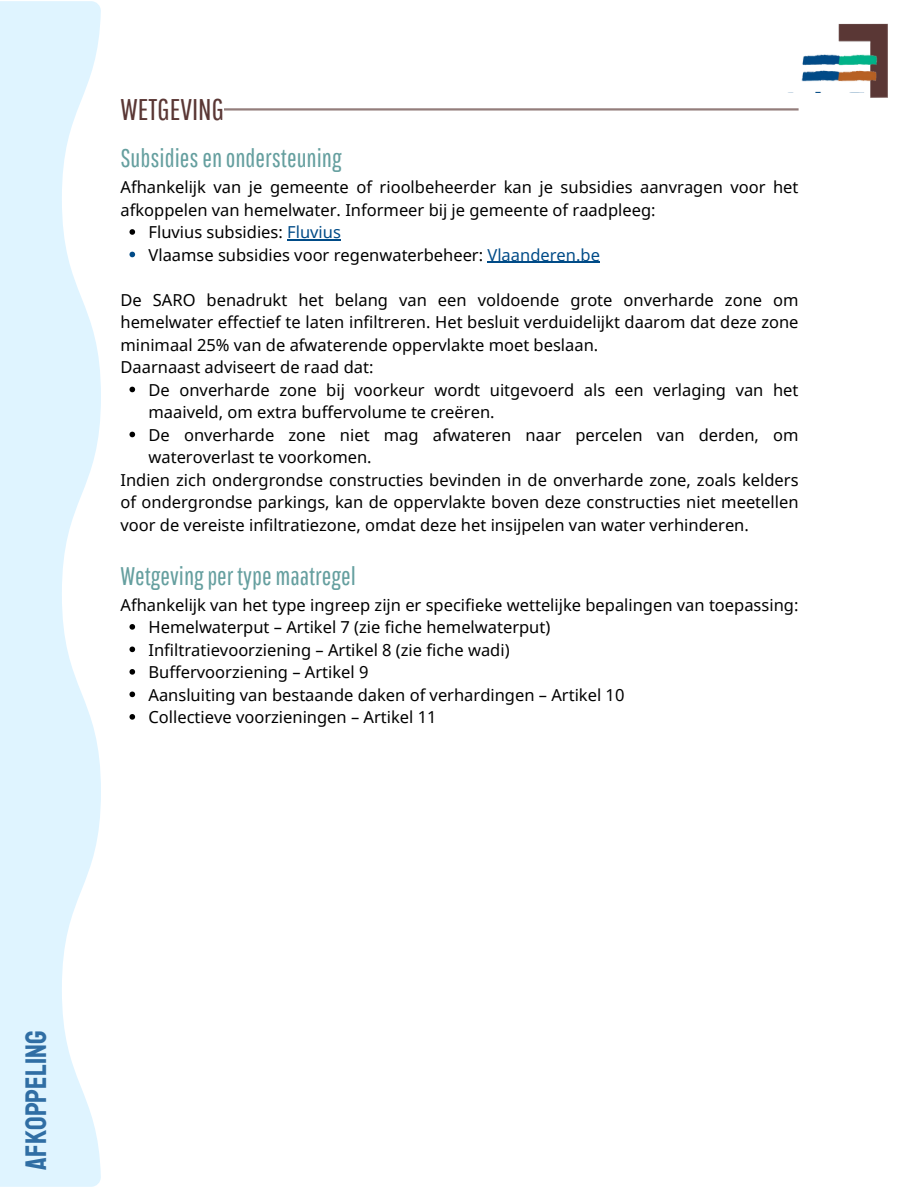
<style>
.page{position:relative;width:918px;height:1188px;background:#fff}
.page>*{position:absolute;margin:0;border:0;box-sizing:border-box;transform-origin:0 0}
.t1{font:30px "Staatliches";color:#306ea4}
.t2{font:30px "Pathway Gothic One";color:#5a3735}
.t3{font:25.5px "Pathway Gothic One";color:#659f9f}
.t4{font:16.5px/22.5px "Noto Sans";color:#000}
.s1{color:#004b87}
</style>
<div class="page">
<svg style="left:0;top:1px;width:101px;height:1186px;fill:#dff4ff"></svg>
<img style="left:838px;top:23px;width:50px;height:74px">
<img style="left:801px;top:45px;width:87px;height:47px">
<svg style="left:129px;top:229px;width:6px;height:6px"></svg>
<hr style="left:287px;top:239px;width:54px;height:1px;background:#004b87">
<svg style="left:129px;top:252px;width:6px;height:5px"></svg>
<hr style="left:488px;top:262px;width:112px;height:1px;background:#004b87">
<svg style="left:129px;top:387px;width:6px;height:5px"></svg>
<svg style="left:129px;top:432px;width:6px;height:5px"></svg>
<svg style="left:129px;top:624px;width:6px;height:6px"></svg>
<svg style="left:129px;top:647px;width:6px;height:5px"></svg>
<svg style="left:129px;top:669px;width:6px;height:6px"></svg>
<svg style="left:129px;top:692px;width:6px;height:5px"></svg>
<svg style="left:129px;top:714px;width:6px;height:6px"></svg>
<hr style="left:224px;top:108px;width:575px;height:3px;background:#937d7b">
<p class="t2" style="left:120px;top:91px;width:105px">WETGEVING</p>
<p class="t3" style="left:120px;top:143px;width:223px">Subsidiesenondersteuning</p>
<h1 class="t4" style="left:120px;top:176px;width:680px">Afhankelijk van je gemeente of rioolbeheerder kan je subsidies aanvragen voor het afkoppelen van hemelwater. Informeer bij je gemeente of raadpleeg:</h1>
<p class="t4" style="left:149px;top:221px;width:194px">Fluvius subsidies: <span class="s1">Fluvius</span></p>
<p class="t4" style="left:149px;top:243px;width:453px">Vlaamse subsidies voor regenwaterbeheer: <span class="s1">Vlaanderen.be</span></p>
<p class="t4" style="left:120px;top:288px;width:680px;text-align:justify">De SARO benadrukt het belang van een voldoende grote onverharde zone om hemelwater effectief te laten infiltreren. Het besluit verduidelijkt daarom dat deze zone minimaal 25% van de afwaterende oppervlakte moet beslaan.</p>
<p class="t4" style="left:120px;top:356px;width:254px">Daarnaast adviseert de raad dat:</p>
<p class="t4" style="left:149px;top:378px;width:652px">De onverharde zone bij voorkeur wordt uitgevoerd als een verlaging van het maaiveld, om extra buffervolume te creëren.</p>
<p class="t4" style="left:149px;top:423px;width:652px">De onverharde zone niet mag afwateren naar percelen van derden, om wateroverlast te voorkomen.</p>
<p class="t4" style="left:120px;top:468px;width:680px;text-align:justify">Indien zich ondergrondse constructies bevinden in de onverharde zone, zoals kelders of ondergrondse parkings, kan de oppervlakte boven deze constructies niet meetellen voor de vereiste infiltratiezone, omdat deze het insijpelen van water verhinderen.</p>
<p class="t3" style="left:120px;top:560px;width:237px">Wetgevingper typemaatregel</p>
<p class="t4" style="left:120px;top:593px;width:679px">Afhankelijk van het type ingreep zijn er specifieke wettelijke bepalingen van toepassing:</p>
<p class="t4" style="left:149px;top:615px;width:403px">Hemelwaterput – Artikel 7 (zie fiche hemelwaterput)</p>
<p class="t4" style="left:149px;top:638px;width:363px">Infiltratievoorziening – Artikel 8 (zie fiche wadi)</p>
<p class="t4" style="left:149px;top:660px;width:222px">Buffervoorziening – Artikel 9</p>
<p class="t4" style="left:149px;top:683px;width:477px">Aansluiting van bestaande daken of verhardingen – Artikel 10</p>
<p class="t4" style="left:149px;top:705px;width:290px">Collectieve voorzieningen – Artikel 11</p>
<p class="t1" style="left:18px;top:1170px;width:140px;rotate:-90deg">AFKOPPELING</p>
</div>
